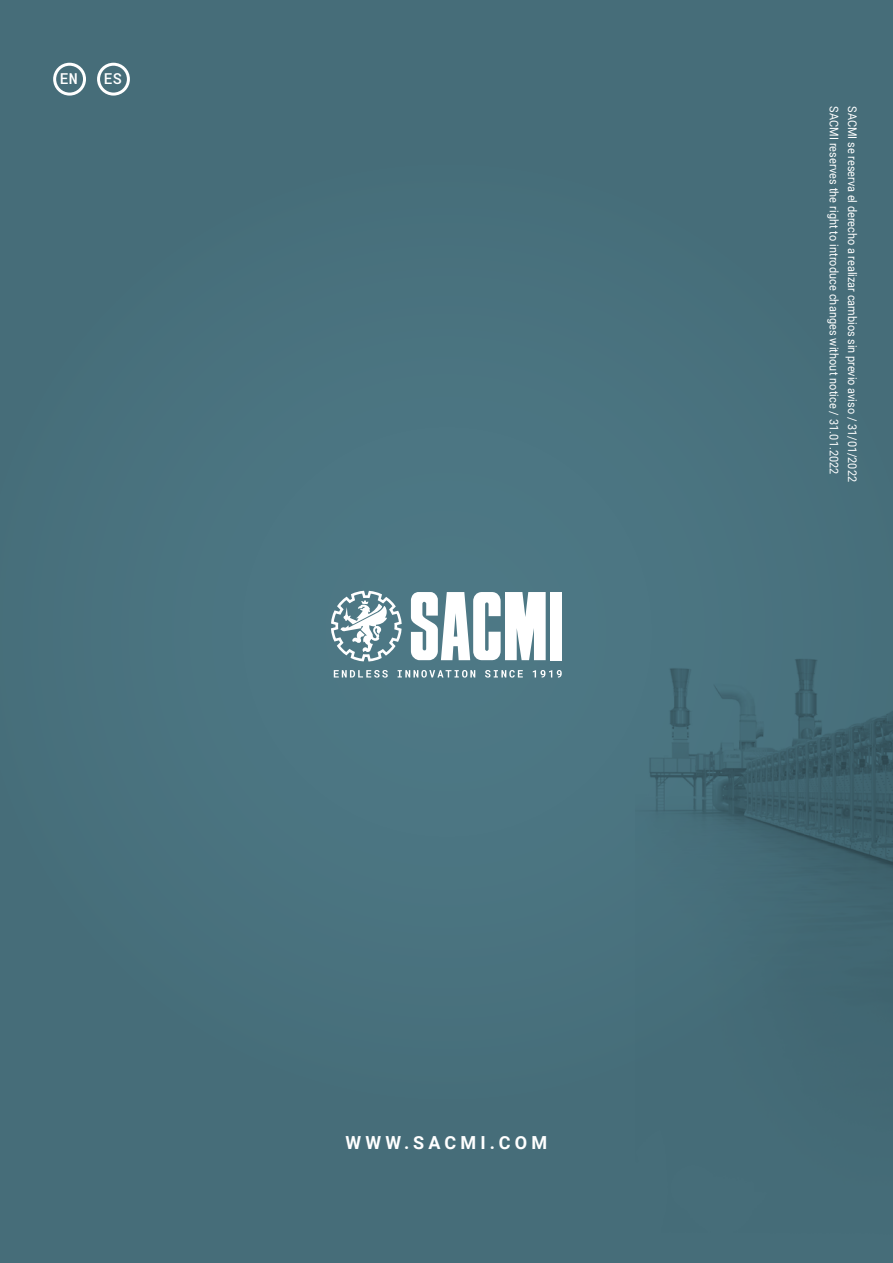
<style>
.page{position:relative;width:893px;height:1263px;background:#476f7b}
.page>*{position:absolute;margin:0;border:0;box-sizing:border-box;transform-origin:0 0}
.t1{font:700 18px "Roboto";letter-spacing:.235em;color:#fff}
.t2{font:500 15px "Roboto Mono";color:#fff}
.t3{font:12px "Roboto";color:#fff;scale:.91 1}
</style>
<div class="page">
<svg style="left:331px;top:591px;width:71px;height:70px"></svg>
<div style="left:550px;top:592px;width:12px;height:68px;background:#fff"></div>
<svg style="left:411px;top:592px;width:135px;height:68px"></svg>
<svg style="left:334px;top:670px;width:228px;height:8px"></svg>
<div style="left:97px;top:63px;width:33px;height:33px;border:3px solid #fff;border-radius:50%"></div>
<div style="left:53px;top:63px;width:33px;height:33px;border:3px solid #fff;border-radius:50%"></div>
<p class="t2" style="left:60px;top:69px;width:19px">EN</p>
<p class="t2" style="left:104px;top:69px;width:19px">ES</p>
<h1 class="t1" style="left:346px;top:1130px;width:203px">WWW.SACMI.COM</h1>
<p class="t3" style="left:842px;top:106px;width:406px;rotate:90deg">SACMI reserves the right to introduce changes without notice / 31.01.2022</p>
<p class="t3" style="left:861px;top:106px;width:414px;rotate:90deg">SACMI se reserva el derecho a realizar cambios sin previo aviso / 31/01/2022</p>
</div>
